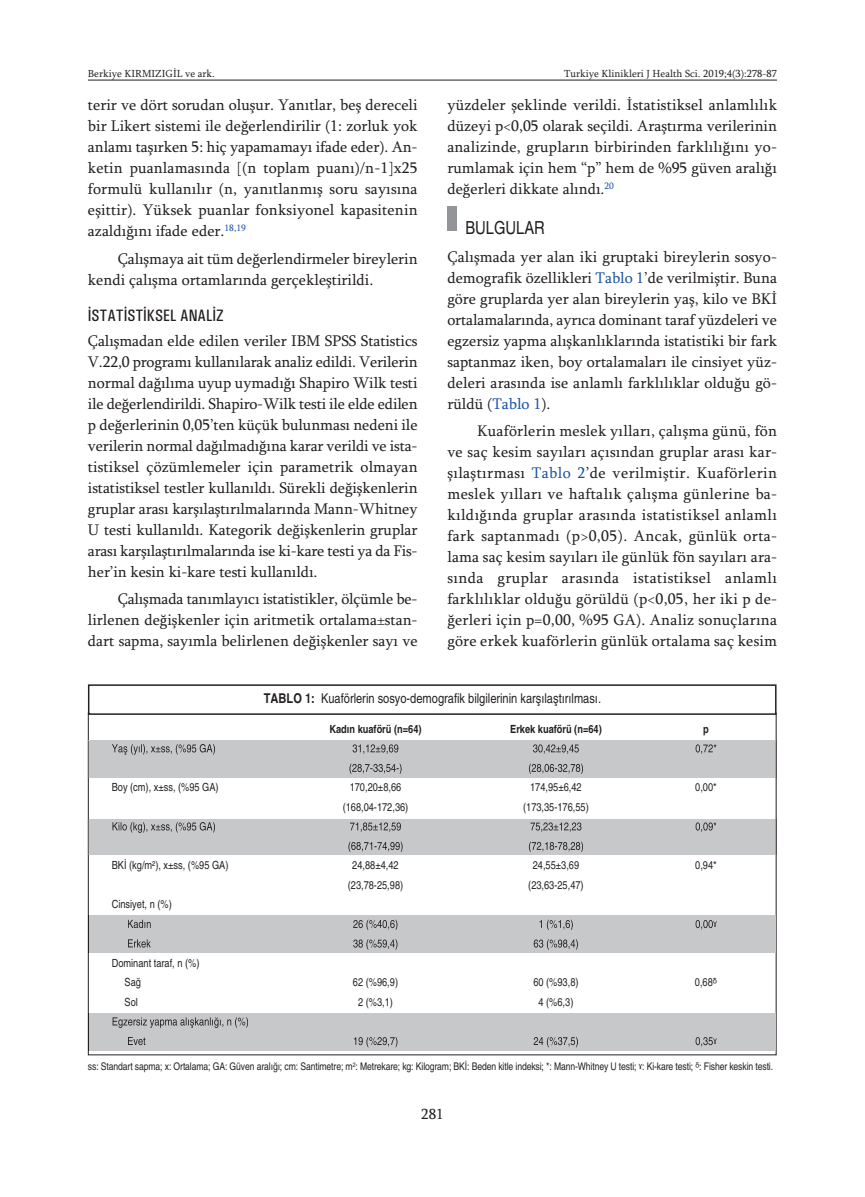
<style>
.page{position:relative;width:865px;height:1197px;background:#fff}
.page>*{position:absolute;margin:0;border:0;box-sizing:border-box;transform-origin:0 0}
.t1{font:condensed 18px "Helvetica";color:#231f20}
.t2{font:500 condensed 16.5px "Univers";color:#231f20}
.t3{font:15.75px/21px "Sylfaen";color:#231f20;text-align:justify}
.t4{font:15px "Sylfaen";color:#231f20}
.t5{font:condensed 13.5px "Helvetica";color:#231f20}
.t6{font:condensed 11.25px/19.5px "Helvetica";color:#231f20}
.t7{font:700 condensed 11.25px "Helvetica";color:#231f20}
.t8{font:condensed 10.5px "Helvetica";letter-spacing:-.01em;color:#231f20}
.t9{font:10.5px "Sylfaen";color:#231f20}
.s1{color:#1c52a4}
.s2{font-weight:700}
.s3{font-family:"Arial";font-stretch:normal}
</style>
<div class="page">
<hr style="left:88px;top:80px;width:689px;height:1px;background:#231f20">
<div style="left:447px;top:206px;width:9px;height:25px;background:#939598"></div>
<div style="left:88px;top:684px;width:688px;height:30px;border:2px solid #231f20"></div>
<div style="left:89px;top:740px;width:686px;height:38px;background:#c7c8ca"></div>
<hr style="left:776px;top:740px;width:1px;height:38px;background:#231f20">
<hr style="left:88px;top:740px;width:1px;height:38px;background:#231f20">
<hr style="left:775px;top:740px;width:1px;height:38px;background:#231f20">
<svg style="left:112px;top:744px;width:58px;height:10px"></svg>
<svg style="left:349px;top:763px;width:187px;height:11px"></svg>
<div style="left:89px;top:818px;width:686px;height:36px;background:#c7c8ca"></div>
<hr style="left:776px;top:818px;width:1px;height:36px;background:#231f20">
<hr style="left:88px;top:818px;width:1px;height:36px;background:#231f20">
<hr style="left:775px;top:818px;width:1px;height:36px;background:#231f20">
<svg style="left:112px;top:822px;width:74px;height:10px"></svg>
<svg style="left:348px;top:841px;width:188px;height:11px"></svg>
<div style="left:89px;top:914px;width:686px;height:38px;background:#c7c8ca"></div>
<hr style="left:89px;top:914px;width:1px;height:38px;background:#231f20">
<svg style="left:128px;top:919px;width:267px;height:11px"></svg>
<svg style="left:713px;top:921px;width:4px;height:5px"></svg>
<svg style="left:128px;top:939px;width:261px;height:10px"></svg>
<div style="left:89px;top:1013px;width:686px;height:37px;background:#c7c8ca"></div>
<hr style="left:89px;top:1013px;width:1px;height:37px;background:#231f20">
<svg style="left:113px;top:1017px;width:63px;height:10px"></svg>
<svg style="left:128px;top:1037px;width:410px;height:10px"></svg>
<svg style="left:713px;top:1038px;width:4px;height:5px"></svg>
<p class="t9" style="left:88px;top:67px;width:128px">Berkiye KIRMIZIGİL ve ark.</p>
<p class="t9" style="left:564px;top:67px;width:214px">Turkiye Klinikleri J Health Sci. 2019;4(3):278-87</p>
<p class="t3" style="left:88px;top:94px;width:331px">terir ve dört sorudan oluşur. Yanıtlar, beş dereceli bir Likert sistemi ile değerlendirilir (1: zorluk yok anlamı taşırken 5: hiç yapamamayı ifade eder). An&shy;ketin puanlamasında [(n toplam puanı)/n-1]x25 formulü kullanılır (n, yanıtlanmış soru sayısına eşittir). Yüksek puanlar fonksiyonel kapasitenin azaldığını ifade eder.<sup>18,19</sup></p>
<p class="t3" style="left:88px;top:248px;width:331px;text-indent:30px">Çalışmaya ait tüm değerlendirmeler bireylerin kendi çalışma ortamlarında gerçekleştirildi.</p>
<p class="t2" style="left:88px;top:305px;width:137px">İSTATİSTİKSEL ANALİZ</p>
<p class="t3" style="left:88px;top:330px;width:331px">Çalışmadan elde edilen veriler IBM SPSS Statistics V.22,0 programı kullanılarak analiz edildi. Verilerin normal dağılıma uyup uymadığı Shapiro Wilk testi ile değerlendirildi. Shapiro-Wilk testi ile elde edilen p değerlerinin 0,05’ten küçük bulunması nedeni ile verilerin normal dağılmadığına karar verildi ve ista&shy;tistiksel çözümlemeler için parametrik olmayan istatistiksel testler kullanıldı. Sürekli değişkenlerin gruplar arası karşılaştırılmalarında Mann-Whitney U testi kullanıldı. Kategorik değişkenlerin gruplar arası karşılaştırılmalarında ise ki-kare testi ya da Fis&shy;her’in kesin ki-kare testi kullanıldı.</p>
<p class="t3" style="left:88px;top:588px;width:331px;text-indent:30px">Çalışmada tanımlayıcı istatistikler, ölçümle be&shy;lirlenen değişkenler için aritmetik ortalama±stan&shy;dart sapma, sayımla belirlenen değişkenler sayı ve</p>
<p class="t3" style="left:447px;top:94px;width:331px">yüzdeler şeklinde verildi. İstatistiksel anlamlılık düzeyi p&lt;0,05 olarak seçildi. Araştırma verilerinin analizinde, grupların birbirinden farklılığını yo&shy;rumlamak için hem “p” hem de %95 güven aralığı değerleri dikkate alındı.<sup>20</sup></p>
<p class="t1" style="left:465px;top:217px;width:81px">BULGULAR</p>
<p class="t3" style="left:447px;top:245px;width:331px">Çalışmada yer alan iki gruptaki bireylerin sosyo&shy;demografik özellikleri <span class="s1">Tablo 1</span>’de verilmiştir. Buna göre gruplarda yer alan bireylerin yaş, kilo ve BKİ ortalamalarında, ayrıca dominant taraf yüzdeleri ve egzersiz yapma alışkanlıklarında istatistiki bir fark saptanmaz iken, boy ortalamaları ile cinsiyet yüz&shy;deleri arasında ise anlamlı farklılıklar olduğu gö&shy;rüldü (<span class="s1">Tablo 1</span>).</p>
<p class="t3" style="left:447px;top:420px;width:331px;text-indent:30px">Kuaförlerin meslek yılları, çalışma günü, fön ve saç kesim sayıları açısından gruplar arası kar&shy;şılaştırması <span class="s1">Tablo 2</span>’de verilmiştir. Kuaförlerin meslek yılları ve haftalık çalışma günlerine ba&shy;kıldığında gruplar arasında istatistiksel anlamlı fark saptanmadı (p&gt;0,05). Ancak, günlük orta&shy;lama saç kesim sayıları ile günlük fön sayıları ara&shy;sında gruplar arasında istatistiksel anlamlı farklılıklar olduğu görüldü (p&lt;0,05, her iki p de&shy;ğerleri için p=0,00, %95 GA). Analiz sonuçlarına göre erkek kuaförlerin günlük ortalama saç kesim</p>
<p class="t5" style="left:264px;top:690px;width:339px"><span class="s2">TABLO 1:</span> Kuaförlerin sosyo-demografik bilgilerinin karşılaştırılması.</p>
<p class="t7" style="left:329px;top:722px;width:94px">Kadın kuaförü (n=64)</p>
<p class="t7" style="left:510px;top:722px;width:93px">Erkek kuaförü (n=64)</p>
<p class="t7" style="left:703px;top:722px;width:7px">p</p>
<p class="t6" style="left:112px;top:777px;width:108px">Boy (cm), x±ss, (%95 GA)</p>
<p class="t6" style="left:350px;top:777px;width:53px">170,20±8,66</p>
<p class="t6" style="left:530px;top:777px;width:53px">174,95±6,42</p>
<p class="t6" style="left:695px;top:777px;width:23px">0,00*</p>
<p class="t6" style="left:343px;top:797px;width:67px">(168,04-172,36)</p>
<p class="t6" style="left:523px;top:797px;width:67px">(173,35-176,55)</p>
<p class="t6" style="left:112px;top:855px;width:118px">BKİ (kg/m²), x±ss, (%95 GA)</p>
<p class="t6" style="left:352px;top:855px;width:48px">24,88±4,42</p>
<p class="t6" style="left:533px;top:855px;width:48px">24,55±3,69</p>
<p class="t6" style="left:695px;top:855px;width:23px">0,94*</p>
<p class="t6" style="left:348px;top:875px;width:57px">(23,78-25,98)</p>
<p class="t6" style="left:528px;top:875px;width:57px">(23,63-25,47)</p>
<p class="t6" style="left:112px;top:894px;width:61px">Cinsiyet, n (%)</p>
<p class="t6" style="left:125px;top:953px;width:76px;text-indent:-13px">Dominant taraf, n (%)<br>Sağ</p>
<p class="t6" style="left:353px;top:972px;width:47px">62 (%96,9)</p>
<p class="t6" style="left:533px;top:972px;width:47px">60 (%93,8)</p>
<p class="t6" style="left:695px;top:972px;width:24px">0,68<span class="s3">ᵟ</span></p>
<p class="t6" style="left:125px;top:992px;width:15px">Sol</p>
<p class="t6" style="left:358px;top:992px;width:36px">2 (%3,1)</p>
<p class="t6" style="left:538px;top:992px;width:36px">4 (%6,3)</p>
<p class="t8" style="left:88px;top:1060px;width:686px">ss: Standart sapma; x: Ortalama; GA: Güven aralığı; cm: Santimetre; m<sup>2</sup>: Metrekare; kg: Kilogram; BKİ: Beden kitle indeksi; *: Mann-Whitney U testi; <span class="s3">ˠ</span>: Ki-kare testi; <span class="s3">ᵟ</span>: Fisher keskin testi.</p>
<p class="t4" style="left:421px;top:1104px;width:24px">281</p>
</div>
